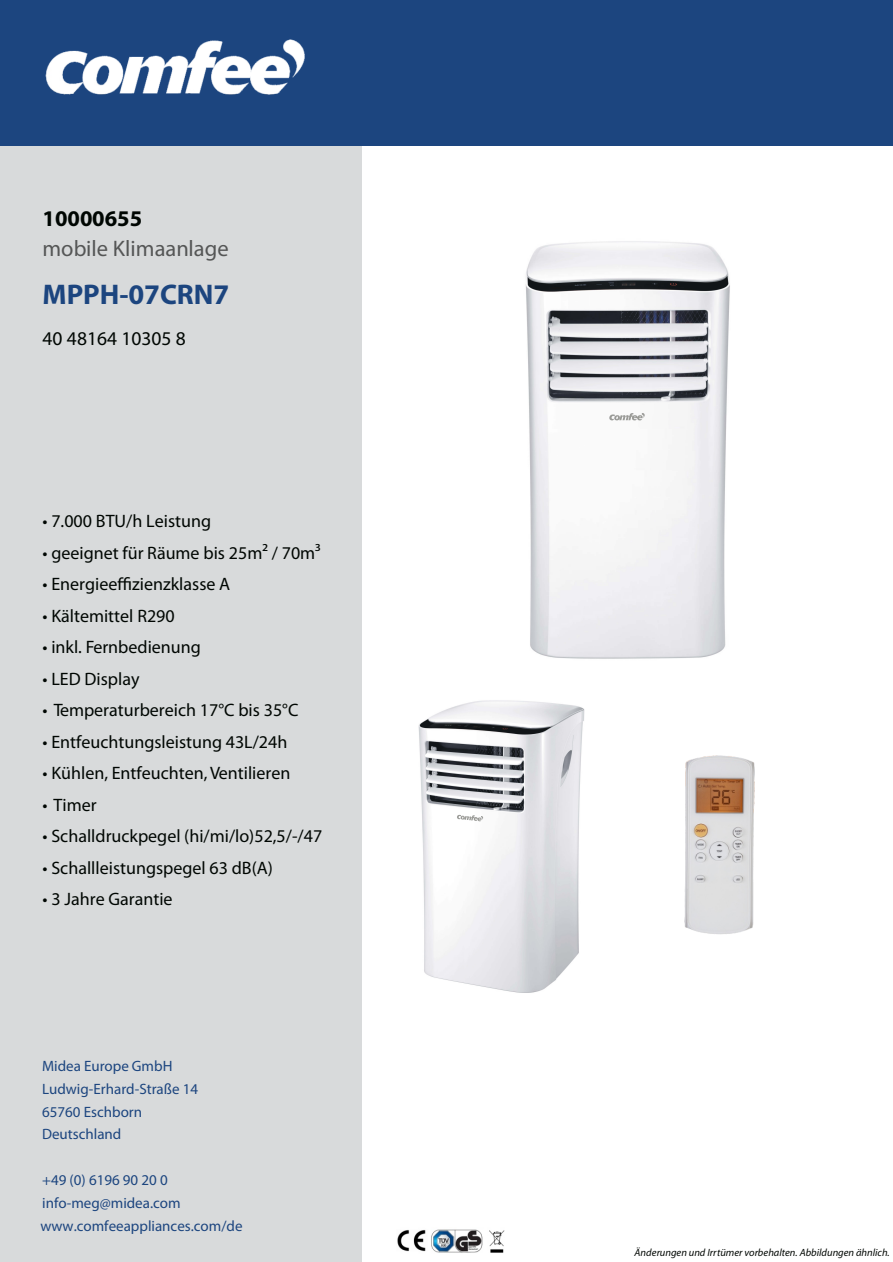
<style>
.page{position:relative;width:893px;height:1262px;background:#fff}
.page>*{position:absolute;margin:0;border:0;box-sizing:border-box;transform-origin:0 0}
.t1{font:700 28.5px "Myriad Pro";color:#1c457f}
.t2{font:22.5px "Myriad Pro";color:#555656}
.t3{font:700 22.5px "Myriad Pro";color:#000602}
.t4{font:19.5px "Myriad Pro";color:#000602}
.t5{font:18px "Myriad Pro";color:#000602}
.t6{font:15px/22.5px "Myriad Pro";color:#1c457f}
.t7{font:italic 10.5px "Myriad Pro";color:#000602}
</style>
<div class="page">
<div style="left:0;top:0;width:361px;height:1262px;background:#d8dadb"></div>
<div style="left:0;top:0;width:893px;height:146px;background:#1c457f"></div>
<img style="left:45px;top:39px;width:317px;height:151px">
<img style="left:684px;top:755px;width:71px;height:180px">
<img style="left:397px;top:1229px;width:108px;height:24px">
<img style="left:525px;top:241px;width:205px;height:418px">
<img style="left:418px;top:700px;width:167px;height:293px">
<p class="t3" style="left:43px;top:209px;width:101px">10000655</p>
<p class="t2" style="left:43px;top:239px;width:188px">mobile Klimaanlage</p>
<h1 class="t1" style="left:43px;top:283px;width:188px">MPPH-07CRN7</h1>
<p class="t4" style="left:43px;top:330px;width:145px">40 48164 10305 8</p>
<p class="t5" style="left:43px;top:514px;width:170px">• 7.000 BTU/h Leistung</p>
<p class="t5" style="left:43px;top:545px;width:280px">• geeignet für Räume bis 25m² / 70m³</p>
<p class="t5" style="left:43px;top:577px;width:189px">• Energieeffizienzklasse A</p>
<p class="t5" style="left:43px;top:608px;width:134px">• Kältemittel R290</p>
<p class="t5" style="left:43px;top:640px;width:160px">• inkl. Fernbedienung</p>
<p class="t5" style="left:43px;top:671px;width:99px">• LED Display</p>
<p class="t5" style="left:43px;top:703px;width:257px">• Temperaturbereich 17°C bis 35°C</p>
<p class="t5" style="left:43px;top:734px;width:246px">• Entfeuchtungsleistung 43L/24h</p>
<p class="t5" style="left:43px;top:766px;width:249px">• Kühlen, Entfeuchten, Ventilieren</p>
<p class="t5" style="left:43px;top:797px;width:56px">• Timer</p>
<p class="t5" style="left:43px;top:829px;width:281px">• Schalldruckpegel (hi/mi/lo)52,5/-/47</p>
<p class="t5" style="left:43px;top:860px;width:232px">• Schallleistungspegel 63 dB(A)</p>
<p class="t5" style="left:43px;top:892px;width:132px">• 3 Jahre Garantie</p>
<p class="t6" style="left:42px;top:1056px;width:157px">Midea Europe GmbH<br>Ludwig-Erhard-Straße 14<br>65760 Eschborn<br>Deutschland</p>
<p class="t6" style="left:41px;top:1169px;width:203px;line-height:23.1px">+49 (0) 6196 90 20 0 info-meg@midea.com www.comfeeappliances.com/de</p>
<p class="t7" style="left:634px;top:1247px;width:257px">Änderungen und Irrtümer vorbehalten. Abbildungen ähnlich.</p>
</div>
